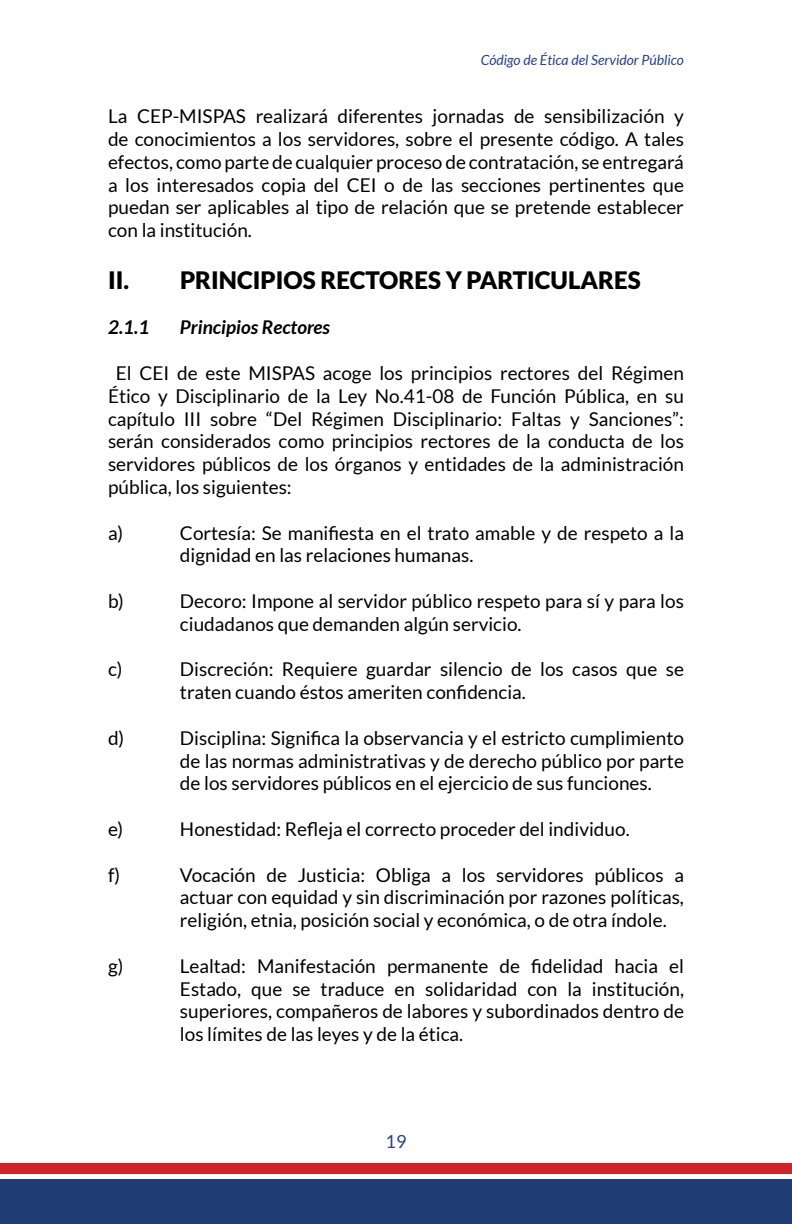
<style>
.page{position:relative;width:792px;height:1224px;background:#fff}
.page>*{position:absolute;margin:0;border:0;box-sizing:border-box;transform-origin:0 0}
.t1{font:900 24px "Lato";color:#000}
.t2{font:19px/22.8px "Lato";color:#000;text-align:justify}
.t3{font:italic 700 19px "Lato";color:#000}
.t4{font:18px "Lato";color:#25408f}
.t5{font:italic 14px "Lato";color:#25408f}
</style>
<div class="page">
<div style="left:0;top:1180px;width:792px;height:44px;background:#203c74"></div>
<div style="left:0;top:1164px;width:792px;height:10px;background:#d2232a"></div>
<p class="t5" style="left:481px;top:52px;width:205px">Código de Ética del Servidor Público</p>
<p class="t2" style="left:108px;top:105px;width:578px">La CEP-MISPAS realizará diferentes jornadas de sensibilización y de conocimientos a los servidores, sobre el presente código. A tales efectos, como parte de cualquier proceso de contratación, se entregará a los interesados copia del CEI o de las secciones pertinentes que puedan ser aplicables al tipo de relación que se pretende establecer con la institución.</p>
<p class="t1" style="left:108px;top:266px;width:534px">II. PRINCIPIOS RECTORES Y PARTICULARES</p>
<p class="t3" style="left:108px;top:317px;width:43px">2.1.1</p>
<p class="t3" style="left:180px;top:317px;width:152px">Principios Rectores</p>
<p class="t2" style="left:108px;top:362px;width:578px;text-indent:8px">El CEI de este MISPAS acoge los principios rectores del Régimen Ético y Disciplinario de la Ley No.41-08 de Función Pública, en su capítulo III sobre “Del Régimen Disciplinario: Faltas y Sanciones”: serán considerados como principios rectores de la conducta de los servidores públicos de los órganos y entidades de la administración pública, los siguientes:</p>
<p class="t2" style="left:108px;top:521px;width:17px">a)</p>
<p class="t2" style="left:180px;top:521px;width:506px">Cortesía: Se manifiesta en el trato amable y de respeto a la dignidad en las relaciones humanas.</p>
<p class="t2" style="left:108px;top:590px;width:18px">b)</p>
<p class="t2" style="left:180px;top:590px;width:505px">Decoro: Impone al servidor público respeto para sí y para los ciudadanos que demanden algún servicio.</p>
<p class="t2" style="left:108px;top:658px;width:16px">c)</p>
<p class="t2" style="left:180px;top:658px;width:505px">Discreción: Requiere guardar silencio de los casos que se traten cuando éstos ameriten confidencia.</p>
<p class="t2" style="left:108px;top:726px;width:18px">d)</p>
<p class="t2" style="left:180px;top:726px;width:506px">Disciplina: Significa la observancia y el estricto cumplimiento de las normas administrativas y de derecho público por parte de los servidores públicos en el ejercicio de sus funciones.</p>
<p class="t2" style="left:108px;top:818px;width:17px">e)</p>
<p class="t2" style="left:180px;top:818px;width:451px">Honestidad: Refleja el correcto proceder del individuo.</p>
<p class="t2" style="left:108px;top:863px;width:14px">f)</p>
<p class="t2" style="left:180px;top:863px;width:506px">Vocación de Justicia: Obliga a los servidores públicos a actuar con equidad y sin discriminación por razones políticas, religión, etnia, posición social y económica, o de otra índole.</p>
<p class="t2" style="left:108px;top:954px;width:17px">g)</p>
<p class="t2" style="left:180px;top:954px;width:506px">Lealtad: Manifestación permanente de fidelidad hacia el Estado, que se traduce en solidaridad con la institución, superiores, compañeros de labores y subordinados dentro de los límites de las leyes y de la ética.</p>
<p class="t4" style="left:386px;top:1131px;width:22px">19</p>
</div>
